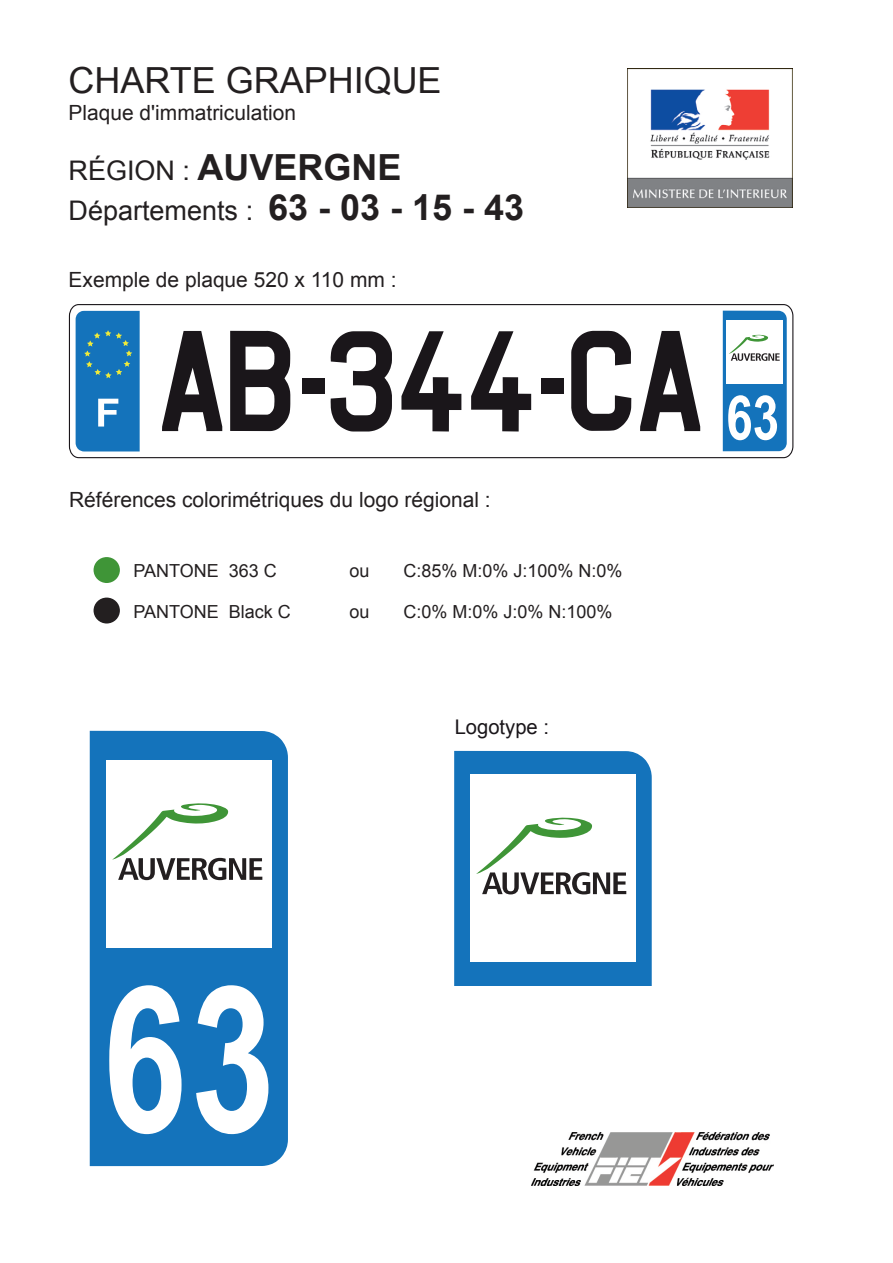
<style>
.page{position:relative;width:893px;height:1263px;background:#fff}
.page>*{position:absolute;margin:0;border:0;box-sizing:border-box;transform-origin:0 0}
.t1{font:700 61.5px "Arial Narrow";color:#fff;scale:.94 1}
.t2{font:700 36px/40.3px "Arial";color:#231f20}
.t3{font:36px "Arial";color:#231f20}
.t4{font:27px/40.3px "Arial";color:#231f20}
.t5{font:21px "Arial";color:#231f20}
.t6{font:20.25px "Arial";color:#1a161a}
.t7{font:18px "Arial";color:#231f20}
</style>
<div class="page">
<svg style="left:68px;top:304px;width:726px;height:155px"></svg>
<div style="left:454px;top:751px;width:198px;height:235px;background:#1473bb"></div>
<div style="left:90px;top:731px;width:198px;height:435px;background:#1473bb"></div>
<img style="left:531px;top:1133px;width:242px;height:53px">
<div style="left:94px;top:557px;width:26px;height:26px;background:#3f9537;border-radius:50%"></div>
<div style="left:94px;top:598px;width:26px;height:25px;background:#231f20;border-radius:50%"></div>
<div style="left:470px;top:775px;width:166px;height:187px;background:#fff"></div>
<svg style="left:476px;top:817px;width:151px;height:78px"></svg>
<div style="left:106px;top:760px;width:166px;height:188px;background:#fff"></div>
<svg style="left:112px;top:803px;width:150px;height:77px"></svg>
<svg style="left:109px;top:985px;width:73px;height:149px"></svg>
<svg style="left:196px;top:985px;width:72px;height:149px"></svg>
<svg style="left:723px;top:311px;width:64px;height:140px"></svg>
<img style="left:627px;top:68px;width:165px;height:139px">
<h2 class="t3" style="left:69px;top:60px;width:375px">CHARTE GRAPHIQUE</h2>
<p class="t5" style="left:69px;top:100px;width:229px">Plaque d'immatriculation</p>
<h2 class="t2" style="left:268px;top:147px;width:257px;text-indent:-71px">AUVERGNE<br>63 - 03 - 15 - 43</h2>
<p class="t4" style="left:69px;top:150px;width:186px">RÉGION :<br>Départements :</p>
<p class="t5" style="left:69px;top:268px;width:330px">Exemple de plaque 520 x 110 mm :</p>
<p class="t5" style="left:69px;top:488px;width:423px">Références colorimétriques du logo régional :</p>
<p class="t7" style="left:133px;top:561px;width:145px">PANTONE 363 C</p>
<p class="t7" style="left:349px;top:561px;width:22px">ou</p>
<p class="t7" style="left:403px;top:561px;width:221px">C:85% M:0% J:100% N:0%</p>
<p class="t7" style="left:133px;top:601px;width:159px">PANTONE Black C</p>
<p class="t7" style="left:349px;top:601px;width:22px">ou</p>
<p class="t7" style="left:403px;top:601px;width:211px">C:0% M:0% J:0% N:100%</p>
<p class="t6" style="left:455px;top:716px;width:96px">Logotype :</p>
<h1 class="t1" style="left:726px;top:382px;width:58px">63</h1>
</div>
